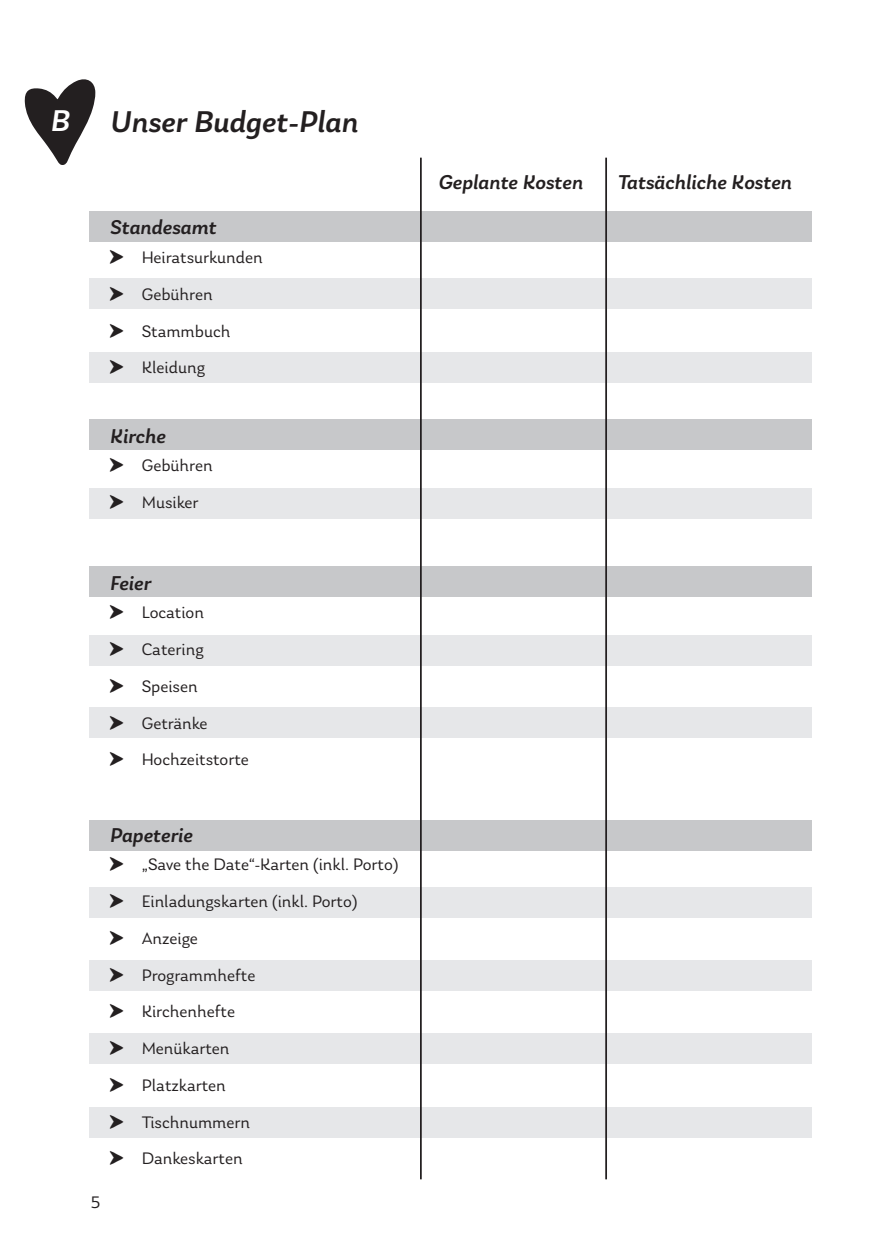
<style>
.page{position:relative;width:882px;height:1260px;background:#fff}
.page>*{position:absolute;margin:0;border:0;box-sizing:border-box;transform-origin:0 0}
.t1{font:italic 500 31.5px "Laca";color:#231f20}
.t2{font:italic 500 31.5px "Laca";color:#fff}
.t3{font:italic 500 21px "Laca";color:#231f20}
.t4{font:17.5px/36.8px "Laca";color:#231f20}
</style>
<div class="page">
<div style="left:89px;top:1107px;width:723px;height:30px;background:#e6e7e9"></div>
<div style="left:89px;top:1034px;width:723px;height:30px;background:#e6e7e9"></div>
<div style="left:89px;top:960px;width:723px;height:31px;background:#e6e7e9"></div>
<div style="left:89px;top:887px;width:723px;height:30px;background:#e6e7e9"></div>
<div style="left:89px;top:820px;width:723px;height:30px;background:#c7c8ca"></div>
<div style="left:89px;top:708px;width:723px;height:30px;background:#e6e7e9"></div>
<div style="left:89px;top:636px;width:723px;height:30px;background:#e6e7e9"></div>
<div style="left:89px;top:567px;width:723px;height:30px;background:#c7c8ca"></div>
<div style="left:89px;top:489px;width:723px;height:30px;background:#e6e7e9"></div>
<div style="left:89px;top:419px;width:723px;height:30px;background:#c7c8ca"></div>
<div style="left:89px;top:352px;width:723px;height:31px;background:#e6e7e9"></div>
<div style="left:89px;top:278px;width:723px;height:30px;background:#e6e7e9"></div>
<div style="left:89px;top:211px;width:723px;height:31px;background:#c7c8ca"></div>
<hr style="left:420px;top:158px;width:2px;height:1021px;background:#231f20">
<hr style="left:605px;top:158px;width:2px;height:1021px;background:#231f20">
<svg style="left:24px;top:79px;width:71px;height:86px"></svg>
<h1 class="t2" style="left:51px;top:103px;width:21px">B</h1>
<h1 class="t1" style="left:110px;top:103px;width:250px">Unser Budget-Plan</h1>
<p class="t3" style="left:110px;top:215px;width:108px">Standesamt</p>
<p class="t4" style="left:142px;top:239px;width:123px">Heiratsurkunden<br>Gebühren<br>Stammbuch<br>Kleidung</p>
<p class="t3" style="left:110px;top:424px;width:57px">Kirche</p>
<p class="t4" style="left:142px;top:447px;width:72px">Gebühren<br>Musiker</p>
<p class="t3" style="left:110px;top:571px;width:43px">Feier</p>
<p class="t4" style="left:142px;top:594px;width:109px">Location<br>Catering<br>Speisen<br>Getränke<br>Hochzeitstorte</p>
<p class="t3" style="left:110px;top:823px;width:84px">Papeterie</p>
<p class="t4" style="left:142px;top:846px;width:258px">„Save the Date“-Karten (inkl. Porto)<br>Einladungskarten (inkl. Porto)<br>Anzeige<br>Programmhefte<br>Kirchenhefte<br>Menükarten<br>Platzkarten<br>Tischnummern<br>Dankeskarten</p>
<p class="t4" style="left:91px;top:1184px;width:11px">5</p>
<p class="t3" style="left:439px;top:170px;width:146px">Geplante Kosten</p>
<p class="t3" style="left:618px;top:170px;width:176px">Tatsächliche Kosten</p>
</div>
